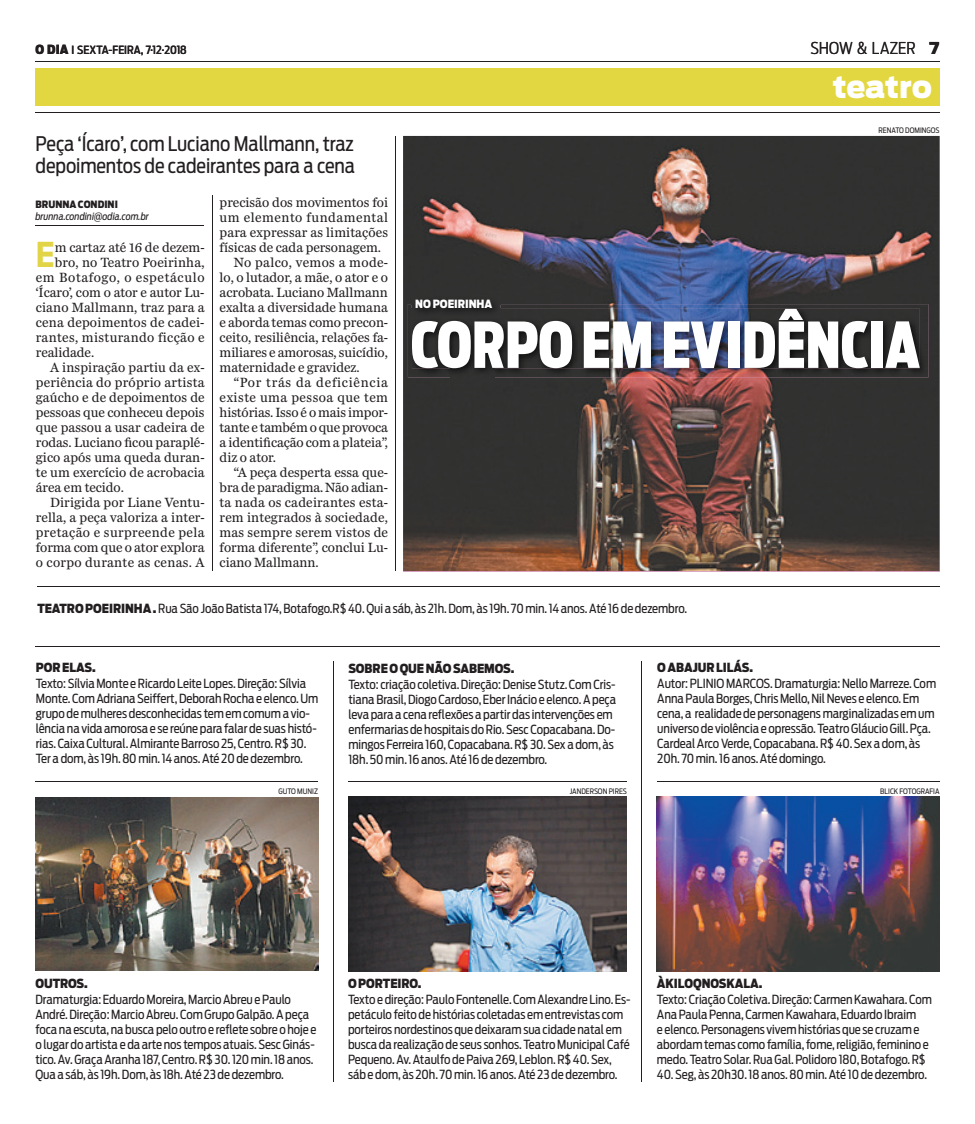
<style>
.page{position:relative;width:975px;height:1124px;background:#fff}
.page>*{position:absolute;margin:0;border:0;box-sizing:border-box;transform-origin:0 0}
.t1{font:900 62.62px "Antenna Extra Cond";color:#fff}
.t2{font:700 34px "Antenna Cond";color:#e1d446}
.t3{font:900 30px "Antenna";letter-spacing:-.01em;color:#fff}
.t4{font:20px/22.5px "Antenna Cond";letter-spacing:-.005em;color:#231f20}
.t5{font:300 16.25px "Antenna Cond";color:#231f20}
.t6{font:13.75px "Miller Daily Two";color:#231f20}
.t7{font:13.75px "Miller Daily Two";letter-spacing:.025em;color:#231f20}
.t8{font:13.75px "Miller Daily Two";letter-spacing:.035em;color:#231f20}
.t9{font:13.75px "Miller Daily Two";letter-spacing:.045em;color:#231f20}
.t10{font:13.75px "Miller Daily Two";letter-spacing:.02em;color:#231f20}
.t11{font:13.75px "Miller Daily Two";letter-spacing:.055em;color:#231f20}
.t12{font:12.5px/15px "Antenna Cond";letter-spacing:-.005em;color:#231f20}
.t13{font:900 12.5px "Antenna Cond";letter-spacing:-.005em;color:#231f20}
.t14{font:500 11.25px "Antenna Cond";letter-spacing:-.01em;color:#231f20}
.t15{font:900 11.25px "Antenna Cond";letter-spacing:-.005em;color:#fff}
.t16{font:italic 10px "Antenna Cond";color:#231f20}
.t17{font:900 10px "Antenna Cond";color:#231f20}
.t18{font:7.5px "Antenna Cond";color:#231f20}
.s1{font-weight:900;font-size:12.5px}
.s2{font-family:"Antenna";font-weight:900}
.s3{font-weight:900}
</style>
<div class="page">
<div style="left:35px;top:68px;width:904px;height:38px;background:#e3d741"></div>
<hr style="left:35px;top:61px;width:904px;height:1px;background:#231f20">
<hr style="left:35px;top:113px;width:904px;height:1px;background:#231f20">
<hr style="left:37px;top:585px;width:902px;height:1px;background:#231f20">
<hr style="left:641px;top:661px;width:1px;height:420px;background:#231f20">
<hr style="left:333px;top:661px;width:1px;height:420px;background:#231f20">
<hr style="left:657px;top:780px;width:282px;height:1px;background:#231f20">
<hr style="left:348px;top:781px;width:279px;height:1px;background:#231f20">
<hr style="left:35px;top:781px;width:283px;height:1px;background:#231f20">
<hr style="left:36px;top:645px;width:903px;height:1px;background:#231f20">
<img style="left:403px;top:136px;width:536px;height:435px">
<img style="left:657px;top:796px;width:282px;height:175px">
<img style="left:348px;top:796px;width:279px;height:175px">
<img style="left:35px;top:797px;width:283px;height:173px">
<img style="left:408px;top:304px;width:43px;height:73px">
<img style="left:494px;top:304px;width:434px;height:73px">
<img style="left:451px;top:368px;width:43px;height:9px">
<img style="left:412px;top:309px;width:507px;height:59px">
<img style="left:411px;top:296px;width:89px;height:21px">
<img style="left:412px;top:309px;width:88px;height:8px">
<hr style="left:212px;top:196px;width:1px;height:375px;background:#231f20">
<hr style="left:395px;top:136px;width:1px;height:435px;background:#231f20">
<hr style="left:35px;top:225px;width:169px;height:1px;background:#231f20">
<p class="t14" style="left:35px;top:43px;width:153px"><span class="s1">O DIA</span> I SEXTA-FEIRA, 7.12.2018</p>
<h3 class="t5" style="left:810px;top:38px;width:130px">SHOW &amp; LAZER <span class="s2">7</span></h3>
<h3 class="t3" style="left:832px;top:69px;width:101px">teatro</h3>
<h3 class="t4" style="left:36px;top:132px;width:321px">Peça ‘Ícaro’, com Luciano Mallmann, traz depoimentos de cadeirantes para a cena</h3>
<p class="t17" style="left:35px;top:198px;width:84px">BRUNNA CONDINI</p>
<p class="t16" style="left:35px;top:210px;width:115px">brunna.condini@odia.com.br</p>
<h2 class="t2" style="left:36px;top:234px;width:20px">E</h2>
<p class="t6" style="left:55px;top:240px;width:151px">m cartaz até 16 de dezem-</p>
<p class="t6" style="left:55px;top:255px;width:151px">bro, no Teatro Poeirinha,</p>
<p class="t9" style="left:36px;top:270px;width:170px">em Botafogo, o espetáculo</p>
<p class="t6" style="left:36px;top:285px;width:170px">‘Ícaro’, com o ator e autor Lu-</p>
<p class="t6" style="left:36px;top:300px;width:170px">ciano Mallmann, traz para a</p>
<p class="t6" style="left:36px;top:315px;width:170px">cena depoimentos de cadei-</p>
<p class="t7" style="left:36px;top:330px;width:170px">rantes, misturando ficção e</p>
<p class="t6" style="left:36px;top:345px;width:60px">realidade.</p>
<p class="t6" style="left:50px;top:360px;width:156px">A inspiração partiu da ex-</p>
<p class="t6" style="left:36px;top:375px;width:170px">periência do próprio artista</p>
<p class="t6" style="left:36px;top:390px;width:170px">gaúcho e de depoimentos de</p>
<p class="t6" style="left:36px;top:405px;width:170px">pessoas que conheceu depois</p>
<p class="t6" style="left:36px;top:420px;width:170px">que passou a usar cadeira de</p>
<p class="t6" style="left:36px;top:435px;width:170px">rodas. Luciano ficou paraplé-</p>
<p class="t6" style="left:36px;top:450px;width:170px">gico após uma queda duran-</p>
<p class="t6" style="left:36px;top:465px;width:170px">te um exercício de acrobacia</p>
<p class="t6" style="left:36px;top:480px;width:90px">área em tecido.</p>
<p class="t6" style="left:50px;top:495px;width:156px">Dirigida por Liane Ventu-</p>
<p class="t6" style="left:36px;top:510px;width:170px">rella, a peça valoriza a inter-</p>
<p class="t7" style="left:36px;top:525px;width:170px">pretação e surpreende pela</p>
<p class="t6" style="left:36px;top:540px;width:170px">forma com que o ator explora</p>
<p class="t10" style="left:36px;top:555px;width:170px">o corpo durante as cenas. A</p>
<p class="t6" style="left:220px;top:195px;width:170px">precisão dos movimentos foi</p>
<p class="t8" style="left:220px;top:210px;width:170px">um elemento fundamental</p>
<p class="t6" style="left:220px;top:225px;width:170px">para expressar as limitações</p>
<p class="t6" style="left:220px;top:240px;width:163px">físicas de cada personagem.</p>
<p class="t7" style="left:234px;top:255px;width:156px">No palco, vemos a mode-</p>
<p class="t6" style="left:220px;top:270px;width:170px">lo, o lutador, a mãe, o ator e o</p>
<p class="t6" style="left:220px;top:285px;width:170px">acrobata. Luciano Mallmann</p>
<p class="t6" style="left:220px;top:300px;width:170px">exalta a diversidade humana</p>
<p class="t6" style="left:220px;top:315px;width:170px">e aborda temas como precon-</p>
<p class="t6" style="left:220px;top:330px;width:170px">ceito, resiliência, relações fa-</p>
<p class="t6" style="left:220px;top:345px;width:170px">miliares e amorosas, suicídio,</p>
<p class="t6" style="left:220px;top:360px;width:142px">maternidade e gravidez.</p>
<p class="t11" style="left:234px;top:375px;width:156px">“Por trás da deficiência</p>
<p class="t8" style="left:220px;top:390px;width:170px">existe uma pessoa que tem</p>
<p class="t6" style="left:220px;top:405px;width:170px">histórias. Isso é o mais impor-</p>
<p class="t6" style="left:220px;top:420px;width:170px">tante e também o que provoca</p>
<p class="t6" style="left:220px;top:435px;width:170px">a identificação com a plateia”,</p>
<p class="t6" style="left:220px;top:450px;width:58px">diz o ator.</p>
<p class="t6" style="left:234px;top:465px;width:156px">“A peça desperta essa que-</p>
<p class="t6" style="left:220px;top:480px;width:170px">bra de paradigma. Não adian-</p>
<p class="t6" style="left:220px;top:495px;width:170px">ta nada os cadeirantes esta-</p>
<p class="t6" style="left:220px;top:510px;width:170px">rem integrados à sociedade,</p>
<p class="t6" style="left:220px;top:525px;width:170px">mas sempre serem vistos de</p>
<p class="t6" style="left:220px;top:540px;width:170px">forma diferente”, conclui Lu-</p>
<p class="t6" style="left:220px;top:555px;width:100px">ciano Mallmann.</p>
<p class="t18" style="left:878px;top:126px;width:62px">RENATO DOMINGOS</p>
<p class="t15" style="left:415px;top:297px;width:78px">NO POEIRINHA</p>
<h1 class="t1" style="left:411px;top:308px;width:510px">CORPO EM EVIDÊNCIA</h1>
<p class="t12" style="left:37px;top:601px;width:651px"><span class="s3">TEATRO POEIRINHA .</span> Rua São João Batista 174, Botafogo.R$ 40. Qui a sáb, às 21h. Dom, às 19h. 70 min. 14 anos. Até 16 de dezembro.</p>
<p class="t13" style="left:36px;top:660px;width:61px">POR ELAS.</p>
<p class="t12" style="left:36px;top:676px;width:284px">Texto: Sílvia Monte e Ricardo Leite Lopes. Direção: Sílvia Monte. Com Adriana Seiffert, Deborah Rocha e elenco. Um grupo de mulheres desconhecidas tem em comum a vio&shy;lência na vida amorosa e se reúne para falar de suas histó&shy;rias. Caixa Cultural. Almirante Barroso 25, Centro. R$ 30.<br>Ter a dom, às 19h. 80 min. 14 anos. Até 20 de dezembro.</p>
<p class="t18" style="left:278px;top:786px;width:41px">GUTO MUNIZ</p>
<p class="t13" style="left:348px;top:660px;width:167px">SOBRE O QUE NÃO SABEMOS.</p>
<p class="t12" style="left:348px;top:676px;width:269px">Texto: criação coletiva. Direção: Denise Stutz. Com Cris&shy;tiana Brasil, Diogo Cardoso, Eber Inácio e elenco. A peça leva para a cena reflexões a partir das intervenções em enfermarias de hospitais do Rio. Sesc Copacabana. Do&shy;mingos Ferreira 160, Copacabana. R$ 30. Sex a dom, às 18h. 50 min. 16 anos. Até 16 de dezembro.</p>
<p class="t18" style="left:569px;top:786px;width:59px">JANDERSON PIRES</p>
<p class="t13" style="left:657px;top:660px;width:97px">O ABAJUR LILÁS.</p>
<p class="t12" style="left:657px;top:676px;width:280px">Autor: PLINIO MARCOS. Dramaturgia: Nello Marreze. Com Anna Paula Borges, Chris Mello, Nil Neves e elenco. Em cena, a realidade de personagens marginalizadas em um universo de violência e opressão. Teatro Gláucio Gill. Pça.<br>Cardeal Arco Verde, Copacabana. R$ 40. Sex a dom, às 20h. 70 min. 16 anos. Até domingo.</p>
<p class="t18" style="left:880px;top:786px;width:61px">BLICK FOTOGRAFIA</p>
<p class="t13" style="left:35px;top:975px;width:54px">OUTROS.</p>
<p class="t12" style="left:35px;top:991px;width:282px">Dramaturgia: Eduardo Moreira, Marcio Abreu e Paulo André. Direção: Marcio Abreu. Com Grupo Galpão. A peça foca na escuta, na busca pelo outro e reflete sobre o hoje e o lugar do artista e da arte nos tempos atuais. Sesc Ginás&shy;tico. Av. Graça Aranha 187, Centro. R$ 30. 120 min. 18 anos.<br>Qua a sáb, às 19h. Dom, às 18h. Até 23 de dezembro.</p>
<p class="t13" style="left:348px;top:975px;width:75px">O PORTEIRO.</p>
<p class="t12" style="left:348px;top:991px;width:284px">Texto e direção: Paulo Fontenelle. Com Alexandre Lino. Es&shy;petáculo feito de histórias coletadas em entrevistas com porteiros nordestinos que deixaram sua cidade natal em busca da realização de seus sonhos. Teatro Municipal Café Pequeno. Av. Ataulfo de Paiva 269, Leblon. R$ 40. Sex, sáb e dom, às 20h. 70 min. 16 anos. Até 23 de dezembro.</p>
<p class="t13" style="left:657px;top:975px;width:107px">ÀKILOQNOSKALA.</p>
<p class="t12" style="left:657px;top:991px;width:276px">Texto: Criação Coletiva. Direção: Carmen Kawahara. Com Ana Paula Penna, Carmen Kawahara, Eduardo Ibraim<br>e elenco. Personagens vivem histórias que se cruzam e abordam temas como família, fome, religião, feminino e medo. Teatro Solar. Rua Gal. Polidoro 180, Botafogo. R$</p>
<p class="t12" style="left:657px;top:1066px;width:271px">40. Seg, às 20h30. 18 anos. 80 min. Até 10 de dezembro.</p>
</div>
